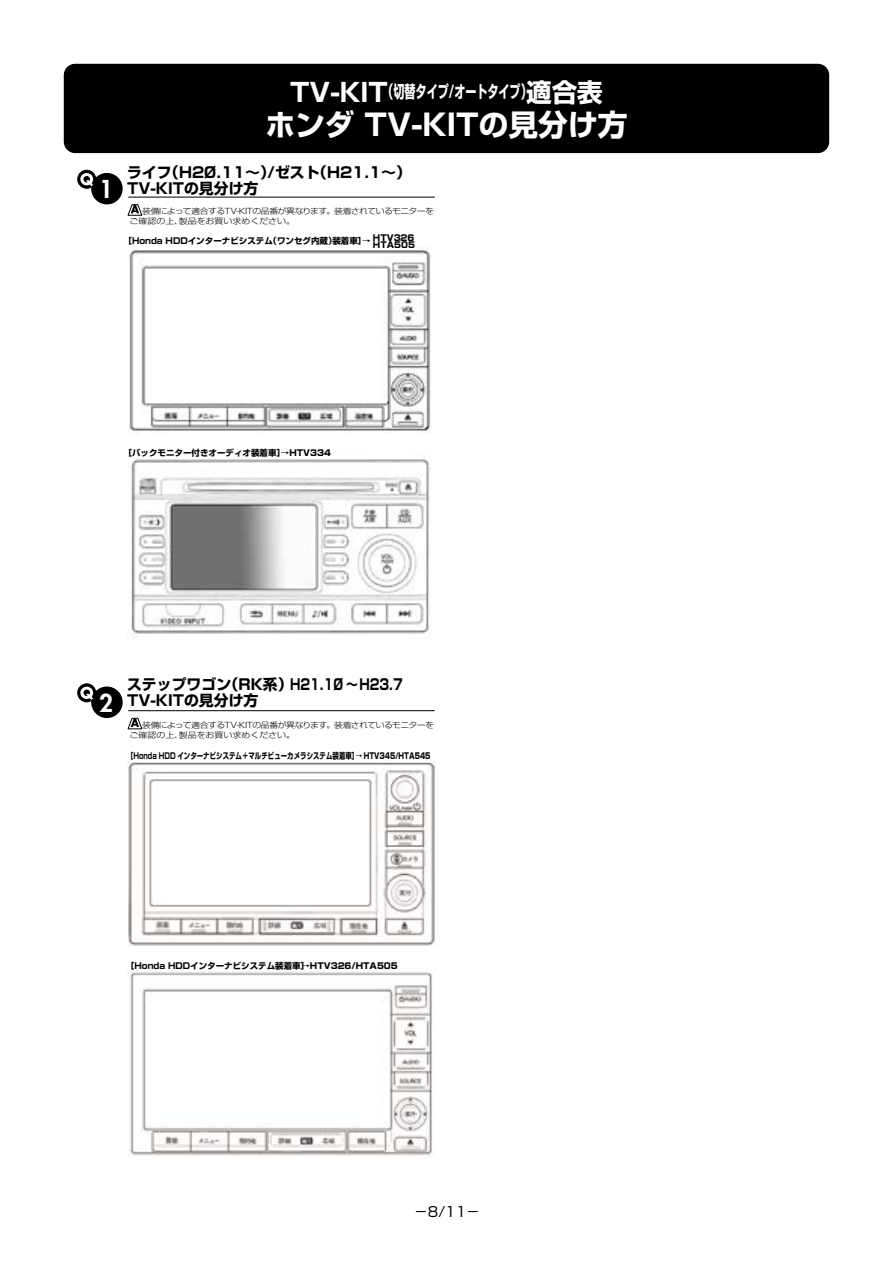
<style>
.page{position:relative;width:893px;height:1263px;background:#fff}
.page>*{position:absolute;margin:0;border:0;box-sizing:border-box;transform-origin:0 0}
.t1{font:700 29.7px "Shin Go Pro";color:#fff}
.t2{font:800 24px "Futura";color:#fff}
.t3{font:700 16.95px "Shin Go Pro";color:#fff;scale:.65 1}
.t4{font:700 14.85px/15.9px "Shin Go Pro";color:#000}
.t5{font:13.8px "Shin Go Pro";color:#000}
.t6{font:700 8.55px "Shin Go Pro";color:#000}
.t7{font:700 8.55px "Shin Go Pro";color:#000;scale:.76 1}
.t8{font:800 8.55px/7.5px "Shin Go Pro";color:#000}
.t9{font:300 7.8px/10.2px "Shin Go Pro";letter-spacing:-.05em;color:#000;scale:1.14 1}
.s1{font-size:25.5px}
.s2{font-weight:800}
</style>
<div class="page">
<div style="left:65px;top:65px;width:763px;height:87px;background:#000;border-radius:11px"></div>
<div style="left:64px;top:64px;width:765px;height:89px;border:2px solid #000;border-radius:11px"></div>
<hr style="left:128px;top:197px;width:307px;height:1px;background:#000">
<hr style="left:128px;top:710px;width:307px;height:1px;background:#000">
<div style="left:92px;top:174px;width:30px;height:30px;background:#000;border-radius:50%"></div>
<div style="left:91px;top:173px;width:32px;height:31px;border:1px solid #000;border-radius:50%"></div>
<div style="left:78px;top:170px;width:18px;height:18px;background:#000;border-radius:50%"></div>
<svg style="left:80px;top:173px;width:14px;height:14px"></svg>
<div style="left:78px;top:170px;width:18px;height:18px;border:1px solid #000;border-radius:50%"></div>
<div style="left:92px;top:687px;width:30px;height:30px;background:#000;border-radius:50%"></div>
<div style="left:91px;top:686px;width:32px;height:32px;border:1px solid #000;border-radius:50%"></div>
<svg style="left:78px;top:684px;width:18px;height:18px"></svg>
<svg style="left:80px;top:687px;width:14px;height:14px"></svg>
<div style="left:78px;top:684px;width:18px;height:18px;border:1px solid #000;border-radius:50%"></div>
<svg style="left:127px;top:204px;width:15px;height:12px"></svg>
<svg style="left:127px;top:718px;width:15px;height:11px"></svg>
<img style="left:129px;top:246px;width:302px;height:189px">
<img style="left:131px;top:458px;width:299px;height:180px">
<img style="left:128px;top:761px;width:307px;height:186px">
<img style="left:129px;top:971px;width:306px;height:187px">
<h2 class="t2" style="left:99px;top:173px;width:15px">1</h2>
<h3 class="t3" style="left:290px;top:79px;width:482px"><span class="s1">TV-KIT</span>（切替タイプ/オートタイプ）<span class="s1">適合表</span></h3>
<h1 class="t1" style="left:265px;top:101px;width:364px">ホンダ TV-KITの見分け方</h1>
<h3 class="t4" style="left:127px;top:163px;width:285px">ライフ（H20.11〜）/ゼスト（H21.1〜）<br>TV-KITの見分け方</h3>
<p class="t9" style="left:130px;top:205px;width:268px;text-indent:13px">装備によって適合するTV-KITの品番が異なります。装着されているモニターをご確認の上、製品をお買い求めください。</p>
<p class="t8" style="left:373px;top:233px;width:44px">HTV326<br>HTA505</p>
<p class="t6" style="left:124px;top:234px;width:249px">［Honda HDDインターナビシステム（ワンセグ内蔵）装着車］<span class="s2">→</span></p>
<p class="t6" style="left:124px;top:446px;width:209px">［バックモニター付きオーディオ装着車］<span class="s2">→HTV334</span></p>
<h2 class="t2" style="left:99px;top:687px;width:15px">2</h2>
<h3 class="t4" style="left:127px;top:675px;width:277px">ステップワゴン（RK系）H21.10 〜H23.7<br>TV-KITの見分け方</h3>
<p class="t9" style="left:130px;top:719px;width:268px;text-indent:13px">装備によって適合するTV-KITの品番が異なります。装着されているモニターをご確認の上、製品をお買い求めください。</p>
<p class="t7" style="left:127px;top:749px;width:401px">［Honda HDD インターナビシステム＋マルチビューカメラシステム装着車］<span class="s2">→ HTV345/HTA545</span></p>
<p class="t6" style="left:126px;top:959px;width:273px">［Honda HDDインターナビシステム装着車］<span class="s2">→HTV326/HTA505</span></p>
<h3 class="t5" style="left:414px;top:1201px;width:68px">−8/11−</h3>
</div>
